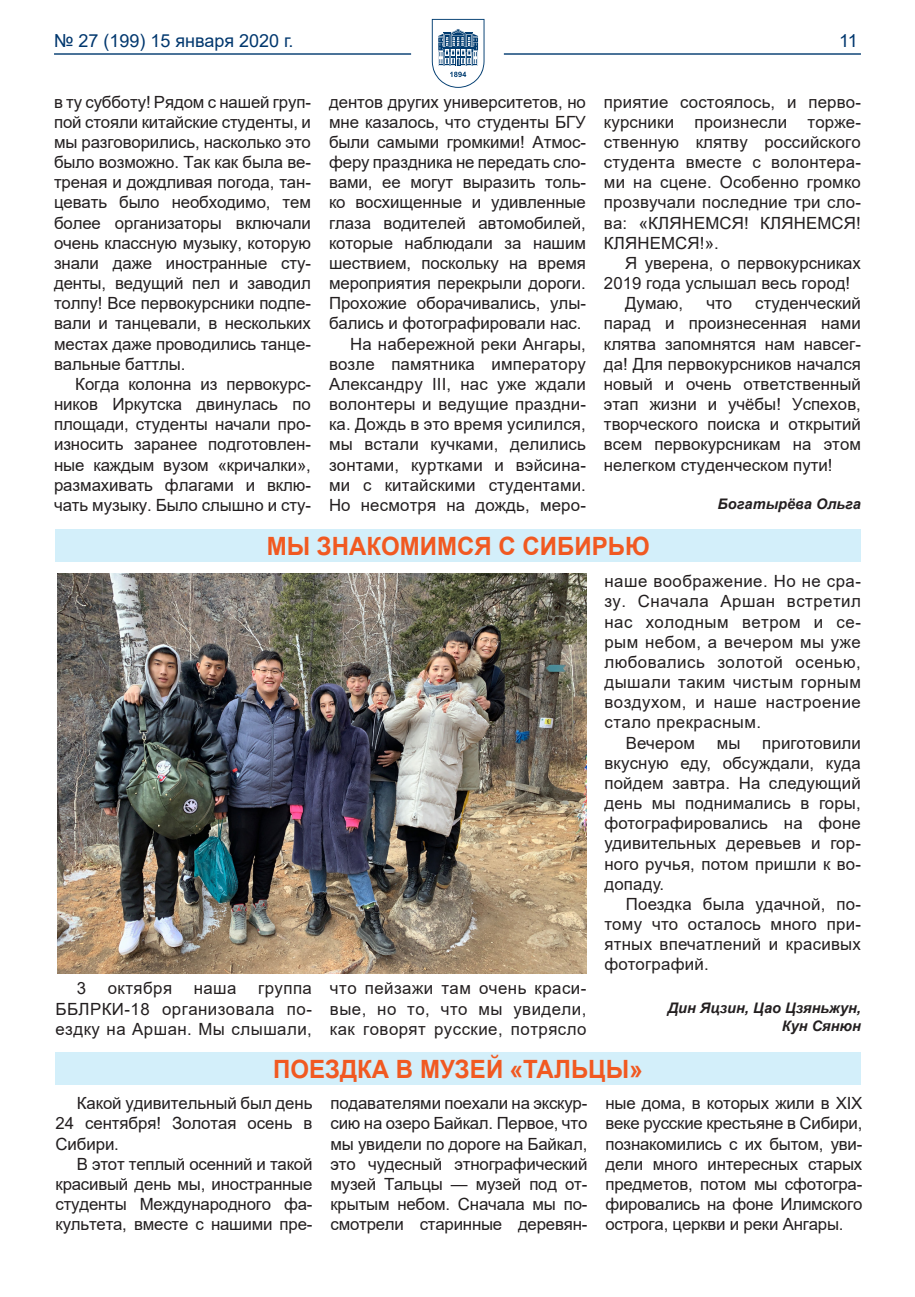
<style>
.page{position:relative;width:915px;height:1297px;background:#fff}
.page>*{position:absolute;margin:0;border:0;box-sizing:border-box;transform-origin:0 0}
.Заголовок_статьи{font:700 25.2px "Arial";color:#f15921;scale:.95 1}
.t1{font:18px "Arial";color:#01376e}
.t2{font:16.8px/20.1px "Arial";color:#231f20;text-align:justify}
.t3{font:16.8px "Arial";letter-spacing:.03em;color:#231f20}
.Подпись{font:italic 700 14.55px/17.4px "Arial";color:#231f20;text-align:right}
</style>
<div class="page">
<svg style="left:431px;top:19px;width:53px;height:69px"></svg>
<hr style="left:54px;top:53px;width:357px;height:2px;background:#104677">
<hr style="left:503px;top:53px;width:357px;height:2px;background:#104677">
<div style="left:55px;top:1052px;width:805px;height:33px;background:#d3effa"></div>
<img style="left:57px;top:574px;width:529px;height:400px">
<div style="left:55px;top:529px;width:805px;height:33px;background:#d3effa"></div>
<p class="t1" style="left:54px;top:28px;width:241px">№ 27 (199) 15 января 2020 г.</p>
<p class="t1" style="left:838px;top:29px;width:20px">11</p>
<p class="t2" style="left:54px;top:92px;width:258px">в ту субботу! Рядом с нашей груп&shy;пой стояли китайские студенты, и мы разговорились, насколько это было возможно. Так как была ве&shy;треная и дождливая погода, тан&shy;цевать было необходимо, тем более организаторы включали очень классную музыку, которую знали даже иностранные сту&shy;денты, ведущий пел и заводил толпу! Все первокурсники подпе&shy;вали и танцевали, в нескольких местах даже проводились танце&shy;вальные баттлы.</p>
<p class="t2" style="left:54px;top:374px;width:258px;text-indent:21px">Когда колонна из первокурс&shy;ников Иркутска двинулась по площади, студенты начали про&shy;износить заранее подготовлен&shy;ные каждым вузом «кричалки», размахивать флагами и вклю&shy;чать музыку. Было слышно и сту-</p>
<p class="t2" style="left:329px;top:92px;width:258px">дентов других университетов, но мне казалось, что студенты БГУ были самыми громкими! Атмос&shy;феру праздника не передать сло&shy;вами, ее могут выразить толь&shy;ко восхищенные и удивленные глаза водителей автомобилей, которые наблюдали за нашим шествием, поскольку на время мероприятия перекрыли дороги.<br>Прохожие оборачивались, улы&shy;бались и фотографировали нас.</p>
<p class="t2" style="left:329px;top:334px;width:258px;text-indent:21px">На набережной реки Ангары, возле памятника императору Александру III, нас уже ждали волонтеры и ведущие праздни&shy;ка. Дождь в это время усилился, мы встали кучками, делились зонтами, куртками и вэйсина&shy;ми с китайскими студентами.<br>Но несмотря на дождь, меро-</p>
<p class="t2" style="left:603px;top:92px;width:258px">приятие состоялось, и перво&shy;курсники произнесли торже&shy;ственную клятву российского студента вместе с волонтера&shy;ми на сцене. Особенно громко прозвучали последние три сло&shy;ва: «КЛЯНЕМСЯ! КЛЯНЕМСЯ!<br>КЛЯНЕМСЯ!».</p>
<p class="t2" style="left:603px;top:253px;width:258px;text-indent:21px">Я уверена, о первокурсниках<br>2019 года услышал весь город!</p>
<p class="t2" style="left:625px;top:293px;width:59px">Думаю,</p>
<p class="t2" style="left:706px;top:293px;width:27px">что</p>
<p class="t2" style="left:603px;top:293px;width:258px;text-indent:151px">студенческий парад и произнесенная нами клятва запомнятся нам навсег&shy;да! Для первокурсников начался новый и очень ответственный этап жизни и учёбы! Успехов, творческого поиска и открытий всем первокурсникам на этом нелегком студенческом пути!</p>
<p class="Подпись" style="left:717px;top:496px;width:145px">Богатырёва Ольга</p>
<p class="Заголовок_статьи" style="left:266px;top:528px;width:404px">МЫ ЗНАКОМИМСЯ С СИБИРЬЮ</p>
<p class="t2" style="left:77px;top:978px;width:11px">3</p>
<p class="t3" style="left:108px;top:977px;width:66px">октября</p>
<p class="t2" style="left:194px;top:978px;width:44px">наша</p>
<p class="t2" style="left:55px;top:978px;width:258px;text-indent:202px">группа ББЛРКИ-18 организовала по&shy;ездку на Аршан. Мы слышали,</p>
<p class="t2" style="left:330px;top:978px;width:258px">что пейзажи там очень краси&shy;вые, но то, что мы увидели, как говорят русские, потрясло</p>
<p class="t2" style="left:604px;top:571px;width:258px">наше воображение. Но не сра&shy;зу. Сначала Аршан встретил нас холодным ветром и се&shy;рым небом, а вечером мы уже любовались золотой осенью, дышали таким чистым горным воздухом, и наше настроение стало прекрасным.</p>
<p class="t2" style="left:625px;top:732px;width:71px">Вечером</p>
<p class="t2" style="left:716px;top:732px;width:25px">мы</p>
<p class="t2" style="left:604px;top:732px;width:258px;text-indent:158px">приготовили вкусную еду, обсуждали, куда пойдем завтра. На следующий день мы поднимались в горы, фотографировались на фоне удивительных деревьев и гор&shy;ного ручья, потом пришли к во&shy;допаду.</p>
<p class="t2" style="left:604px;top:894px;width:258px;text-indent:21px">Поездка была удачной, по&shy;тому что осталось много при&shy;ятных впечатлений и красивых фотографий.</p>
<p class="Подпись" style="left:667px;top:1000px;width:195px">Дин Яцзин, Цао Цзяньжун,<br>Кун Сянюн</p>
<p class="Заголовок_статьи" style="left:273px;top:1051px;width:390px">ПОЕЗДКА В МУЗЕЙ «ТАЛЬЦЫ»</p>
<p class="t2" style="left:55px;top:1093px;width:258px;text-indent:21px">Какой удивительный был день 24 сентября! Золотая осень в Сибири.</p>
<p class="t2" style="left:55px;top:1154px;width:258px;text-indent:21px">В этот теплый осенний и такой красивый день мы, иностранные студенты Международного фа&shy;культета, вместе с нашими пре-</p>
<p class="t2" style="left:330px;top:1093px;width:258px">подавателями поехали на экскур&shy;сию на озеро Байкал. Первое, что мы увидели по дороге на Байкал, это чудесный этнографический музей Тальцы — музей под от&shy;крытым небом. Сначала мы по&shy;смотрели старинные деревян-</p>
<p class="t2" style="left:605px;top:1093px;width:258px">ные дома, в которых жили в XIX веке русские крестьяне в Сибири, познакомились с их бытом, уви&shy;дели много интересных старых предметов, потом мы сфотогра&shy;фировались на фоне Илимского острога, церкви и реки Ангары.</p>
</div>
